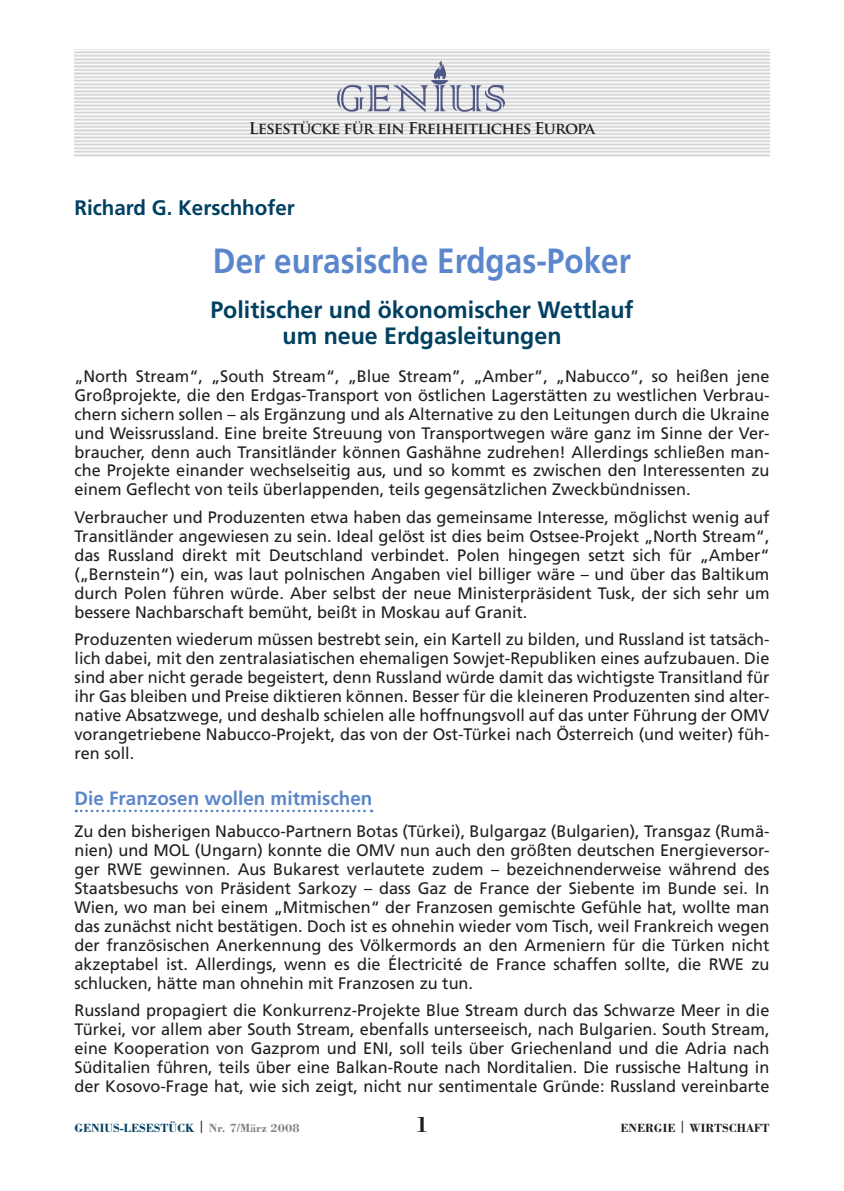
<style>
.page{position:relative;width:844px;height:1191px;background:#fff}
.page>*{position:absolute;margin:0;border:0;box-sizing:border-box;transform-origin:0 0}
.t1{font:700 35px "Frutiger LT Std";color:#5c86cc;scale:.9 1}
.t2{font:700 23.62px/26.2px "Frutiger LT Std";color:#004061;text-align:center}
.t3{font:700 22.75px "Bodoni Std";color:#231f20}
.t4{font:700 21px "Frutiger LT Std";color:#004061}
.t5{font:700 19.25px "Frutiger";color:#5c86cc}
.t6{font:16.62px/18.9px "Frutiger LT Std";color:#231f20;text-align:justify}
.t7{font:700 15.92px "Trajan Pro";letter-spacing:-.05em;color:#231f20}
.t8{font:700 12.25px "Bodoni Std";color:#004061}
.t9{font:700 12.25px "Bodoni Std";color:#231f20}
.s1{color:#231f20}
.s2{color:#808285}
</style>
<div class="page">
<svg style="left:76px;top:809px;width:296px;height:3px"></svg>
<img style="left:337px;top:59px;width:168px;height:53px">
<img style="left:429px;top:59px;width:22px;height:22px">
<p class="t7" style="left:249px;top:118px;width:347px">Lesestücke für ein Freiheitliches Europa</p>
<p class="t4" style="left:74px;top:195px;width:222px">Richard G. Kerschhofer</p>
<h1 class="t1" style="left:213px;top:241px;width:466px">Der eurasische Erdgas-Poker</h1>
<h2 class="t2" style="left:210px;top:297px;width:424px">Politischer und ökonomischer Wettlauf um neue Erdgasleitungen</h2>
<p class="t6" style="left:74px;top:367px;width:696px">„North Stream“, „South Stream“, „Blue Stream”, „Amber”, „Nabucco”, so heißen jene Großprojekte, die den Erdgas-Transport von östlichen Lagerstätten zu westlichen Verbrau&shy;chern sichern sollen – als Ergänzung und als Alternative zu den Leitungen durch die Ukraine und Weissrussland. Eine breite Streuung von Transportwegen wäre ganz im Sinne der Ver&shy;braucher, denn auch Transitländer können Gashähne zudrehen! Allerdings schließen man&shy;che Projekte einander wechselseitig aus, und so kommt es zwischen den Interessenten zu einem Geflecht von teils überlappenden, teils gegensätzlichen Zweckbündnissen.</p>
<p class="t6" style="left:74px;top:508px;width:696px">Verbraucher und Produzenten etwa haben das gemeinsame Interesse, möglichst wenig auf Transitländer angewiesen zu sein. Ideal gelöst ist dies beim Ostsee-Projekt „North Stream“, das Russland direkt mit Deutschland verbindet. Polen hingegen setzt sich für „Amber“ („Bernstein“) ein, was laut polnischen Angaben viel billiger wäre – und über das Baltikum durch Polen führen würde. Aber selbst der neue Ministerpräsident Tusk, der sich sehr um bessere Nachbarschaft bemüht, beißt in Moskau auf Granit.</p>
<p class="t6" style="left:74px;top:630px;width:696px">Produzenten wiederum müssen bestrebt sein, ein Kartell zu bilden, und Russland ist tatsäch&shy;lich dabei, mit den zentralasiatischen ehemaligen Sowjet-Republiken eines aufzubauen. Die sind aber nicht gerade begeistert, denn Russland würde damit das wichtigste Transitland für ihr Gas bleiben und Preise diktieren können. Besser für die kleineren Produzenten sind alter&shy;native Absatzwege, und deshalb schielen alle hoffnungsvoll auf das unter Führung der OMV vorangetriebene Nabucco-Projekt, das von der Ost-Türkei nach Österreich (und weiter) füh&shy;ren soll.</p>
<p class="t5" style="left:74px;top:786px;width:299px">Die Franzosen wollen mitmischen</p>
<p class="t6" style="left:74px;top:822px;width:696px">Zu den bisherigen Nabucco-Partnern Botas (Türkei), Bulgargaz (Bulgarien), Transgaz (Rumä&shy;nien) und MOL (Ungarn) konnte die OMV nun auch den größten deutschen Energieversor&shy;ger RWE gewinnen. Aus Bukarest verlautete zudem – bezeichnenderweise während des Staatsbesuchs von Präsident Sarkozy – dass Gaz de France der Siebente im Bunde sei. In Wien, wo man bei einem „Mitmischen“ der Franzosen gemischte Gefühle hat, wollte man das zunächst nicht bestätigen. Doch ist es ohnehin wieder vom Tisch, weil Frankreich wegen der französischen Anerkennung des Völkermords an den Armeniern für die Türken nicht akzeptabel ist. Allerdings, wenn es die Électricité de France schaffen sollte, die RWE zu schlucken, hätte man ohnehin mit Franzosen zu tun.</p>
<p class="t6" style="left:74px;top:1001px;width:696px">Russland propagiert die Konkurrenz-Projekte Blue Stream durch das Schwarze Meer in die Türkei, vor allem aber South Stream, ebenfalls unterseeisch, nach Bulgarien. South Stream, eine Kooperation von Gazprom und ENI, soll teils über Griechenland und die Adria nach Süditalien führen, teils über eine Balkan-Route nach Norditalien. Die russische Haltung in der Kosovo-Frage hat, wie sich zeigt, nicht nur sentimentale Gründe: Russland vereinbarte</p>
<p class="t8" style="left:74px;top:1120px;width:227px">GENIUS-LESESTÜCK <span class="s1">|</span> <span class="s2">Nr. 7/März 2008</span></p>
<h3 class="t3" style="left:415px;top:1110px;width:15px">1</h3>
<p class="t9" style="left:620px;top:1120px;width:150px">ENERGIE | WIRTSCHAFT</p>
</div>
